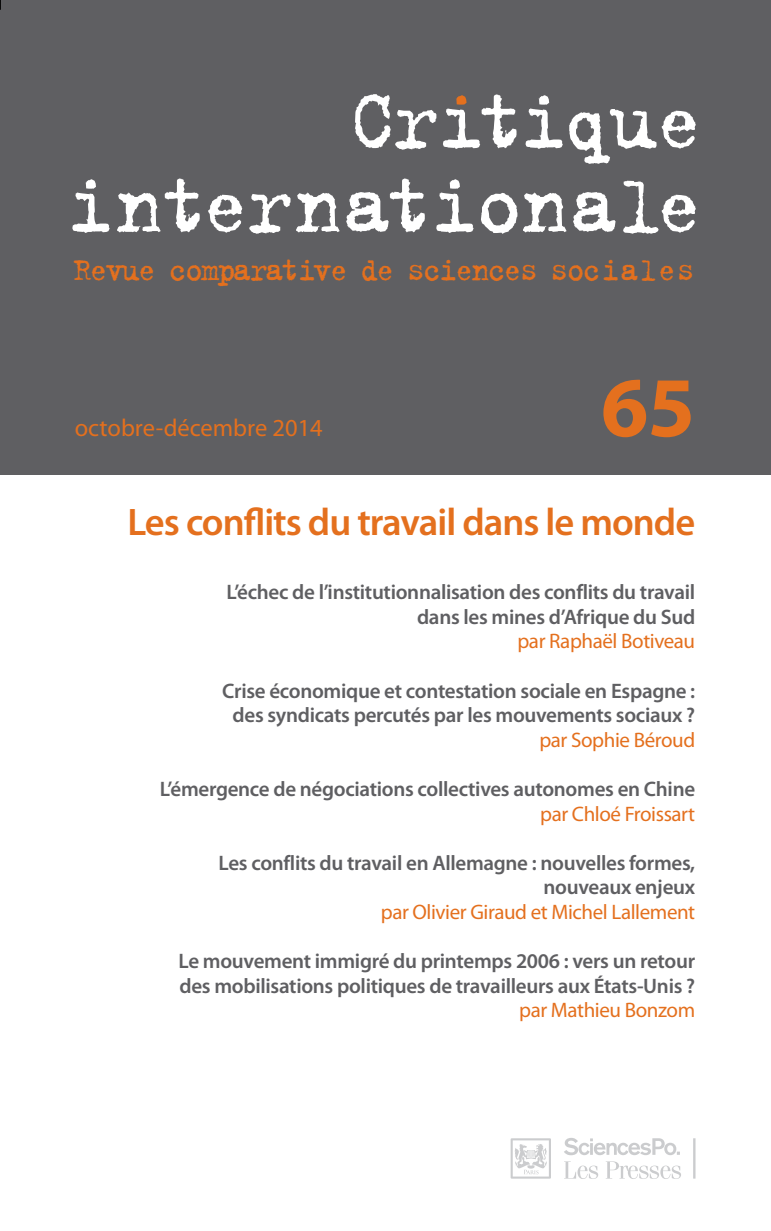
<style>
.page{position:relative;width:771px;height:1231px;background:#fff}
.page>*{position:absolute;margin:0;border:0;box-sizing:border-box;transform-origin:0 0}
.t1{font:700 85.75px "Myriad Pro";color:#e4701e}
.t2{font:600 38.5px "Myriad Pro";letter-spacing:-.025em;color:#e4701e}
.t3{font:35px "Trixie";letter-spacing:-.07em;color:#e4701e;scale:.96 1}
.t4{font:24.5px "Myriad Pro";color:#e4701e}
.t5{font:600 21px/24.5px "Myriad Pro";letter-spacing:-.015em;color:#5f5f62;text-align:right}
.t6{font:21px "Myriad Pro";letter-spacing:-.02em;color:#e4701e}
</style>
<div class="page">
<div style="left:0;top:0;width:771px;height:475px;background:#5f5f62"></div>
<svg style="left:355px;top:94px;width:81px;height:56px"></svg>
<svg style="left:525px;top:95px;width:38px;height:54px"></svg>
<svg style="left:569px;top:109px;width:127px;height:55px"></svg>
<svg style="left:72px;top:179px;width:38px;height:54px"></svg>
<svg style="left:117px;top:178px;width:83px;height:55px"></svg>
<svg style="left:208px;top:195px;width:34px;height:38px"></svg>
<svg style="left:249px;top:194px;width:41px;height:40px"></svg>
<svg style="left:296px;top:192px;width:44px;height:41px"></svg>
<svg style="left:346px;top:178px;width:79px;height:54px"></svg>
<svg style="left:436px;top:179px;width:37px;height:54px"></svg>
<svg style="left:481px;top:193px;width:36px;height:41px"></svg>
<svg style="left:523px;top:192px;width:43px;height:41px"></svg>
<svg style="left:573px;top:192px;width:42px;height:40px"></svg>
<svg style="left:623px;top:181px;width:73px;height:53px"></svg>
<svg style="left:443px;top:94px;width:73px;height:55px"></svg>
<svg style="left:564px;top:1161px;width:34px;height:17px"></svg>
<svg style="left:606px;top:1161px;width:75px;height:17px"></svg>
<hr style="left:693px;top:1138px;width:2px;height:40px;background:#cbccce">
<svg style="left:510px;top:1138px;width:41px;height:40px"></svg>
<svg style="left:564px;top:1138px;width:116px;height:17px"></svg>
<h3 class="t3" style="left:73px;top:247px;width:649px">Revue comparative de sciences sociales</h3>
<p class="t4" style="left:75px;top:413px;width:249px">octobre-décembre 2014</p>
<h1 class="t1" style="left:601px;top:351px;width:96px">65</h1>
<h2 class="t2" style="left:127px;top:497px;width:569px">Les conflits du travail dans le monde</h2>
<p class="t5" style="left:226px;top:579px;width:470px">L’échec de l’institutionnalisation des conflits du travail dans les mines d’Afrique du Sud</p>
<p class="t6" style="left:517px;top:628px;width:179px">par Raphaël Botiveau</p>
<p class="t5" style="left:222px;top:677px;width:474px;text-align:center">Crise économique et contestation sociale en Espagne : des syndicats percutés par les mouvements sociaux ?</p>
<p class="t6" style="left:539px;top:726px;width:157px">par Sophie Béroud</p>
<p class="t5" style="left:160px;top:776px;width:537px">L’émergence de négociations collectives autonomes en Chine</p>
<p class="t6" style="left:540px;top:800px;width:156px">par Chloé Froissart</p>
<p class="t5" style="left:218px;top:850px;width:478px">Les conflits du travail en Allemagne : nouvelles formes, nouveaux enjeux</p>
<p class="t6" style="left:381px;top:898px;width:316px">par Olivier Giraud et Michel Lallement</p>
<p class="t5" style="left:178px;top:948px;width:518px;text-align:left">Le mouvement immigré du printemps 2006 : vers un retour des mobilisations politiques de travailleurs aux États-Unis ?</p>
<p class="t6" style="left:519px;top:997px;width:177px">par Mathieu Bonzom</p>
</div>
